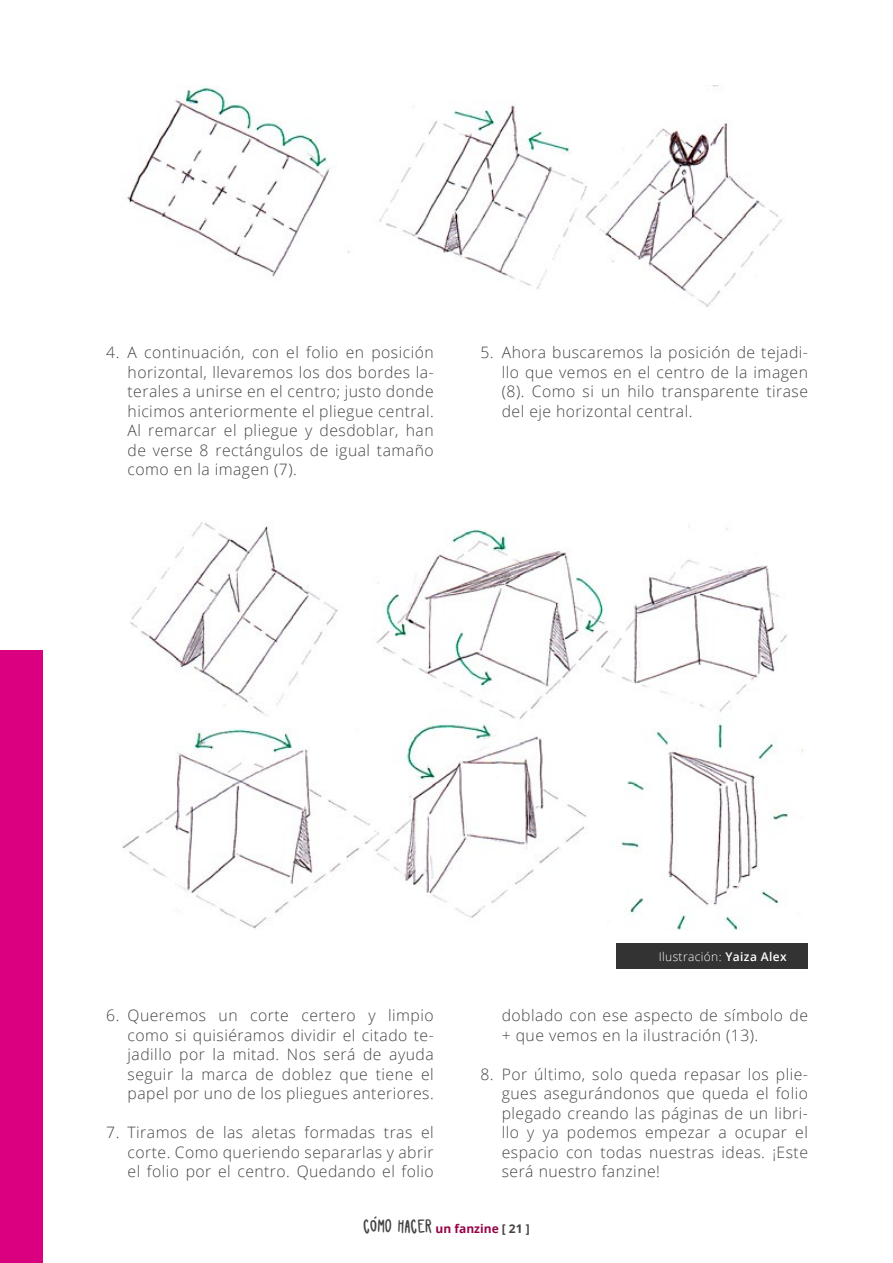
<style>
.page{position:relative;width:893px;height:1263px;background:#fff}
.page>*{position:absolute;margin:0;border:0;box-sizing:border-box;transform-origin:0 0}
.t1{font:21px "Kap";color:#444}
.t2{font:300 15.75px/19.5px "Open Sans";letter-spacing:.03em;color:#444;text-align:justify}
.t3{font:300 12px "Open Sans";letter-spacing:.03em;color:#fff}
.s1{font-weight:600}
.s2{font-family:"Open Sans";font-weight:700;font-size:12px;color:#960447}
.s3{font-family:"Open Sans";font-weight:700;font-size:12px}
</style>
<div class="page">
<div style="left:0;top:651px;width:43px;height:612px;background:#db0080"></div>
<img style="left:127px;top:85px;width:655px;height:222px">
<img style="left:122px;top:522px;width:682px;height:409px">
<div style="left:617px;top:943px;width:191px;height:26px;background:#333"></div>
<p class="t2" style="left:128px;top:342px;width:308px;text-indent:-21px">4. A continuación, con el folio en posición horizontal, llevaremos los dos bordes la&shy;terales a unirse en el centro; justo donde hicimos anteriormente el pliegue central.<br>Al remarcar el pliegue y desdoblar, han de verse 8 rectángulos de igual tamaño como en la imagen (7).</p>
<p class="t2" style="left:502px;top:342px;width:308px;text-indent:-21px">5. Ahora buscaremos la posición de tejadi&shy;llo que vemos en el centro de la imagen (8). Como si un hilo transparente tirase del eje horizontal central.</p>
<p class="t2" style="left:128px;top:1005px;width:308px;text-indent:-21px">6. Queremos un corte certero y limpio como si quisiéramos dividir el citado te&shy;jadillo por la mitad. Nos será de ayuda seguir la marca de doblez que tiene el papel por uno de los pliegues anteriores.</p>
<p class="t2" style="left:128px;top:1122px;width:308px;text-indent:-21px">7. Tiramos de las aletas formadas tras el corte. Como queriendo separarlas y abrir el folio por el centro. Quedando el folio</p>
<p class="t3" style="left:659px;top:948px;width:129px">Ilustración: <span class="s1">Yaiza Alex</span></p>
<p class="t2" style="left:502px;top:1005px;width:308px">doblado con ese aspecto de símbolo de + que vemos en la ilustración (13).</p>
<p class="t2" style="left:502px;top:1064px;width:308px;text-indent:-21px">8. Por último, solo queda repasar los plie&shy;gues asegurándonos que queda el folio plegado creando las páginas de un libri&shy;llo y ya podemos empezar a ocupar el espacio con todas nuestras ideas. ¡Este será nuestro fanzine!</p>
<h1 class="t1" style="left:363px;top:1216px;width:168px">CÓMO HACER <span class="s2">un fanzine</span> <span class="s3">[ 21 ]</span></h1>
</div>
